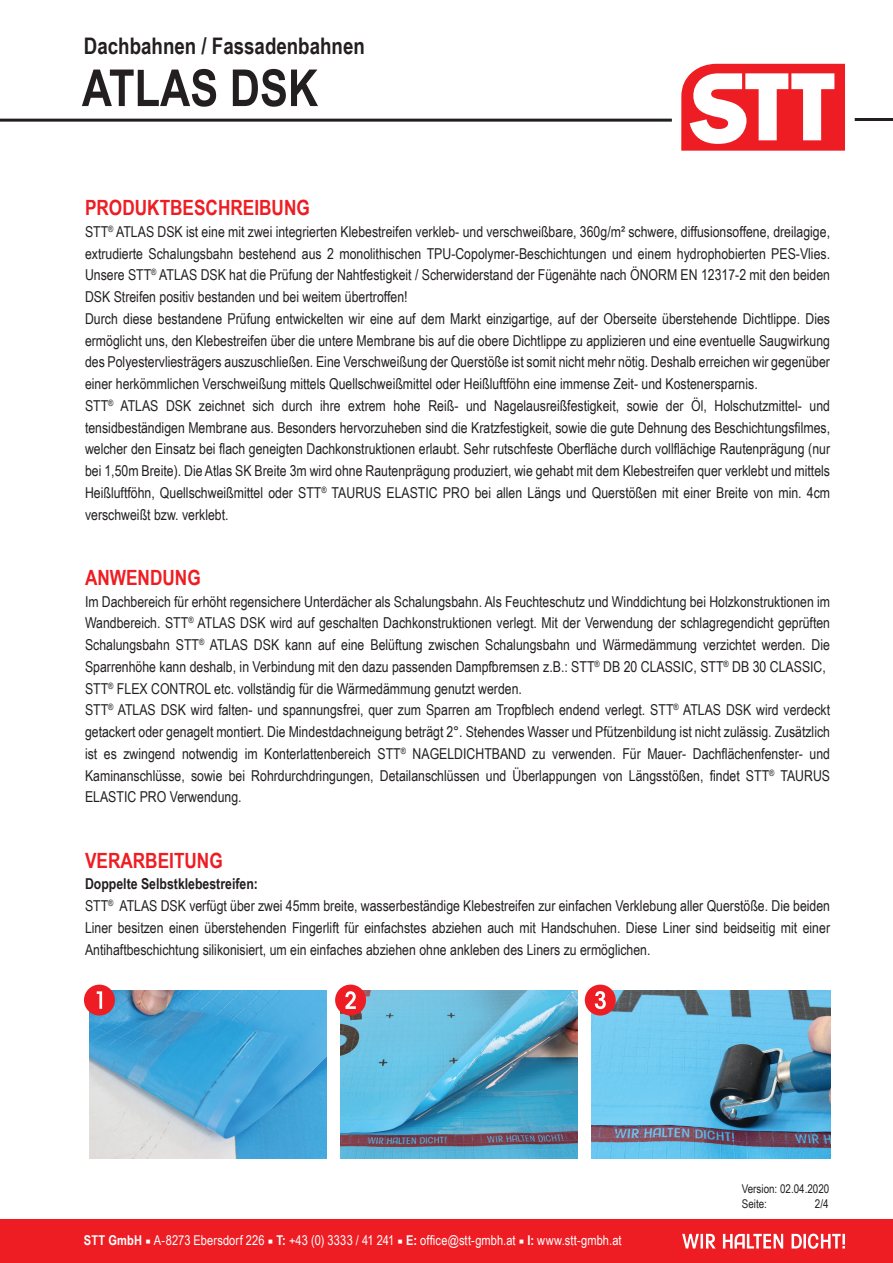
<style>
.page{position:relative;width:893px;height:1263px;background:#fff}
.page>*{position:absolute;margin:0;border:0;box-sizing:border-box;transform-origin:0 0}
.t1{font:700 51px "Arial Narrow";color:#231f20}
.t2{font:700 22.8px "Arial Narrow";color:#231f20}
.t3{font:700 21px "Arial Narrow";color:#ee1d23}
.t4{font:15px/21.8px "Arial Narrow";color:#231f20;text-align:justify}
.t5{font:700 15px/21.8px "Arial Narrow";color:#231f20}
.t6{font:13.5px "Arial Narrow";letter-spacing:.01em;color:#fff}
.t7{font:12px/15px "Arial Narrow";color:#231f20}
.s1{font-weight:400}
.s2{font-weight:700}
.s3{font-family:"Minion Pro"}
</style>
<div class="page">
<img style="left:592px;top:990px;width:238px;height:168px">
<img style="left:341px;top:990px;width:237px;height:168px">
<img style="left:90px;top:990px;width:237px;height:168px">
<hr style="left:0;top:119px;width:672px;height:3px;background:#231f20">
<hr style="left:855px;top:118px;width:38px;height:3px;background:#231f20">
<div style="left:84px;top:984px;width:31px;height:31px;background:#ee1d23;border-radius:50%"></div>
<svg style="left:97px;top:991px;width:5px;height:18px"></svg>
<div style="left:335px;top:984px;width:31px;height:31px;background:#ee1d23;border-radius:50%"></div>
<svg style="left:345px;top:991px;width:11px;height:18px"></svg>
<div style="left:585px;top:984px;width:31px;height:31px;background:#ee1d23;border-radius:50%"></div>
<svg style="left:595px;top:991px;width:11px;height:18px"></svg>
<svg style="left:681px;top:64px;width:164px;height:87px"></svg>
<div style="left:0;top:1219px;width:893px;height:44px;background:#ee1d23"></div>
<svg style="left:682px;top:1233px;width:163px;height:16px"></svg>
<h2 class="t2" style="left:84px;top:29px;width:282px">Dachbahnen / Fassadenbahnen</h2>
<h1 class="t1" style="left:82px;top:49px;width:238px">ATLAS DSK</h1>
<h3 class="t3" style="left:85px;top:192px;width:226px">PRODUKTBESCHREIBUNG</h3>
<p class="t4" style="left:85px;top:220px;width:746px">STT<sup>®</sup> ATLAS DSK ist eine mit zwei integrierten Klebestreifen verkleb- und verschweißbare, 360g/m² schwere, diffusionsoffene, dreilagige, extrudierte Schalungsbahn bestehend aus 2 monolithischen TPU-Copolymer-Beschichtungen und einem hydrophobierten PES-Vlies.<br>Unsere STT<sup>®</sup> Atlas</p>
<p class="t4" style="left:85px;top:264px;width:747px;text-align:left;text-indent:116px">DSK hat die Prüfung der Nahtfestigkeit / Scherwiderstand der Fügenähte nach ÖNORM EN 12317-2 mit den beiden DSK Streifen positiv bestanden und bei weitem übertroffen!<br>Durch diese bestandene Prüfung entwickelten wir eine auf dem Markt einzigartige, auf der Oberseite überstehende Dichtlippe. Dies ermöglicht uns, den Klebestreifen über die untere Membrane bis auf die obere Dichtlippe zu applizieren und eine eventuelle Saugwirkung des Polyestervliesträgers auszuschließen. Eine Verschweißung der Querstöße ist somit nicht mehr nötig. Deshalb erreichen wir gegenüber einer herkömmlichen Verschweißung mittels Quellschweißmittel oder Heißluftföhn eine immense Zeit- und Kostenersparnis.<br>STT<sup>®</sup> ATLAS DSK zeichnet sich durch ihre extrem hohe Reiß- und Nagelausreißfestigkeit, sowie der Öl, Holschutzmittel- und tensidbeständigen Membrane aus. Besonders hervorzuheben sind die Kratzfestigkeit, sowie die gute Dehnung des Beschichtungsfilmes, welcher den Einsatz bei flach geneigten Dachkonstruktionen erlaubt. Sehr rutschfeste Oberfläche durch vollflächige Rautenprägung (nur bei 1,50m Breite). Die Atlas SK Breite 3m wird ohne Rautenprägung produziert, wie gehabt mit dem Klebestreifen quer verklebt und mittels Heißluftföhn, Quellschweißmittel oder Stt<sup>®</sup> Taurus</p>
<p class="t4" style="left:386px;top:481px;width:17px">Elastic</p>
<p class="t4" style="left:443px;top:481px;width:389px">Pro bei allen Längs und Querstößen mit einer Breite von min. 4cm</p>
<p class="t4" style="left:85px;top:503px;width:145px">verschweißt bzw. verklebt.</p>
<h3 class="t3" style="left:85px;top:562px;width:117px">ANWENDUNG</h3>
<p class="t4" style="left:85px;top:590px;width:747px;text-align:left">Im Dachbereich für erhöht regensichere Unterdächer als Schalungsbahn. Als Feuchteschutz und Winddichtung bei Holzkonstruktionen im Wandbereich. STT<sup>®</sup> ATLAS DSK wird auf geschalten Dachkonstruktionen verlegt. Mit der Verwendung der schlagregendicht geprüften Schalungsbahn STT<sup>®</sup> ATLAS DSK kann auf eine Belüftung zwischen Schalungsbahn und Wärmedämmung verzichtet werden. Die Sparrenhöhe kann deshalb, in Verbindung mit den dazu passenden Dampfbremsen z.B.: STT<sup>®</sup> DB 20 CLASSIC, STT<sup>®</sup> DB 30 CLASSIC, STT<sup>®</sup> FLEX CONTROL etc. vollständig für die Wärmedämmung genutzt werden.<br>STT<sup>®</sup> ATLAS DSK wird falten- und spannungsfrei, quer zum Sparren am Tropfblech endend verlegt. STT<sup>®</sup> ATLAS DSK wird verdeckt getackert oder genagelt montiert. Die Mindestdachneigung beträgt 2°. Stehendes Wasser und Pfützenbildung ist nicht zulässig. Zusätzlich ist es zwingend notwendig im Konterlattenbereich STT<sup>®</sup> NAGELDICHTBAND zu verwenden. Für Mauer- Dachflächenfenster- und Kaminanschlüsse, sowie bei Rohrdurchdringungen, Detailanschlüssen und Überlappungen von Längsstößen, findet STT<sup>®</sup> TAURUS ELASTIC PRO Verwendung.</p>
<h3 class="t3" style="left:85px;top:844px;width:139px">VERARBEITUNG</h3>
<p class="t5" style="left:85px;top:872px;width:174px">Doppelte Selbstklebestreifen:<br><span class="s1">STT</span><sup>®</sup> <span class="s1">Atlas</span></p>
<p class="t4" style="left:85px;top:894px;width:746px;text-indent:76px">DSK verfügt über zwei 45mm breite, wasserbeständige Klebestreifen zur einfachen Verklebung aller Querstöße. Die beiden Liner besitzen einen überstehenden Fingerlift für einfachstes abziehen auch mit Handschuhen. Diese Liner sind beidseitig mit einer Antihaftbeschichtung silikonisiert, um ein einfaches abziehen ohne ankleben des Liners zu ermöglichen.</p>
<p class="t6" style="left:84px;top:1230px;width:539px"><span class="s2">Stt GmbH</span> <span class="s3">■</span> A-8273 Ebersdorf 226 <span class="s3">■</span> <span class="s2">T:</span> +43 (0) 3333 / 41 241 <span class="s3">■</span> <span class="s2">E:</span> office@stt-gmbh.at <span class="s3">■</span> <span class="s2">I:</span> www.stt-gmbh.at</p>
<p class="t7" style="left:742px;top:1181px;width:89px">Version: 02.04.2020<br>Seite:</p>
<p class="t7" style="left:815px;top:1196px;width:15px">2/4</p>
</div>
